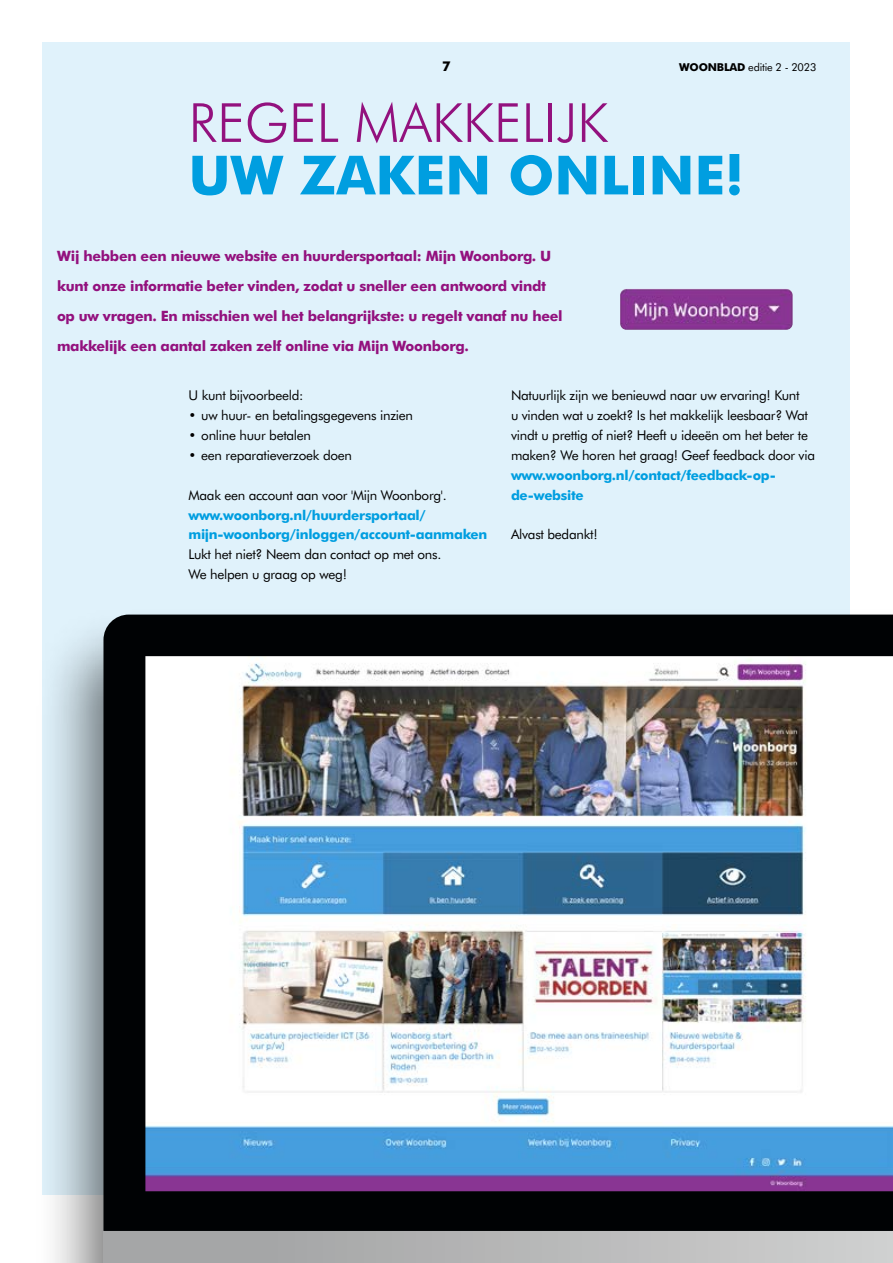
<style>
.page{position:relative;width:893px;height:1263px;background:#fff}
.page>*{position:absolute;margin:0;border:0;box-sizing:border-box;transform-origin:0 0}
.t1{font:300 54px "Futura BT";color:#93117e}
.t2{font:700 54px "Futura BT";color:#009ee0}
.t3{font:700 14.25px/29.8px "Futura BT";letter-spacing:-.02em;color:#93117e}
.t4{font:13.5px/19.8px "Futura BT";letter-spacing:-.02em;color:#000}
.t5{font:700 13.5px/19.8px "Futura BT";letter-spacing:-.02em;color:#009ee0}
.t6{font:700 13.5px "Futura BT";color:#000}
.t7{font:10.8px "Futura BT";letter-spacing:-.02em;color:#000}
.s1{font-weight:700}
</style>
<div class="page">
<div style="left:43px;top:43px;width:807px;height:1152px;background:#e0f2fb"></div>
<div style="left:34px;top:606px;width:859px;height:657px;background:#000;opacity:.54"></div>
<img style="left:620px;top:289px;width:173px;height:41px">
<div style="left:103px;top:1231px;width:790px;height:32px;background:linear-gradient(to right,#9e9fa0,#cecece)"></div>
<img style="left:103px;top:615px;width:790px;height:616px">
<p class="t6" style="left:442px;top:58px;width:10px">7</p>
<p class="t7" style="left:679px;top:60px;width:139px"><span class="s1">WOONBLAD</span> editie 2 - 2023</p>
<h1 class="t1" style="left:189px;top:90px;width:421px">REGEL MAKKELIJK</h1>
<h1 class="t2" style="left:189px;top:142px;width:557px">UW ZAKEN ONLINE!</h1>
<p class="t3" style="left:57px;top:241px;width:507px">Wij hebben een nieuwe website en huurdersportaal: Mijn Woonborg. U kunt onze informatie beter vinden, zodat u sneller een antwoord vindt op uw vragen. En misschien wel het belangrijkste: u regelt vanaf nu heel makkelijk een aantal zaken zelf online via Mijn Woonborg.</p>
<p class="t4" style="left:189px;top:385px;width:116px">U kunt bijvoorbeeld:</p>
<p class="t4" style="left:189px;top:405px;width:226px">• uw huur- en betalingsgegevens inzien</p>
<p class="t4" style="left:189px;top:425px;width:124px">• online huur betalen</p>
<p class="t4" style="left:189px;top:445px;width:165px">• een reparatieverzoek doen</p>
<p class="t4" style="left:189px;top:485px;width:260px">Maak een account aan voor 'Mijn Woonborg'.</p>
<p class="t5" style="left:189px;top:505px;width:300px">www.woonborg.nl/huurdersportaal/ mijn-woonborg/inloggen/account-aanmaken</p>
<p class="t4" style="left:189px;top:544px;width:254px">Lukt het niet? Neem dan contact op met ons.<br>We helpen u graag op weg!</p>
<p class="t4" style="left:511px;top:385px;width:306px">Natuurlijk zijn we benieuwd naar uw ervaring! Kunt<br>u vinden wat u zoekt? Is het makkelijk leesbaar? Wat vindt u prettig of niet? Heeft u ideeën om het beter te maken? We horen het graag! Geef feedback door via</p>
<p class="t5" style="left:511px;top:465px;width:266px">www.woonborg.nl/contact/feedback-op&shy;de-website</p>
<p class="t4" style="left:511px;top:525px;width:88px">Alvast bedankt!</p>
</div>
